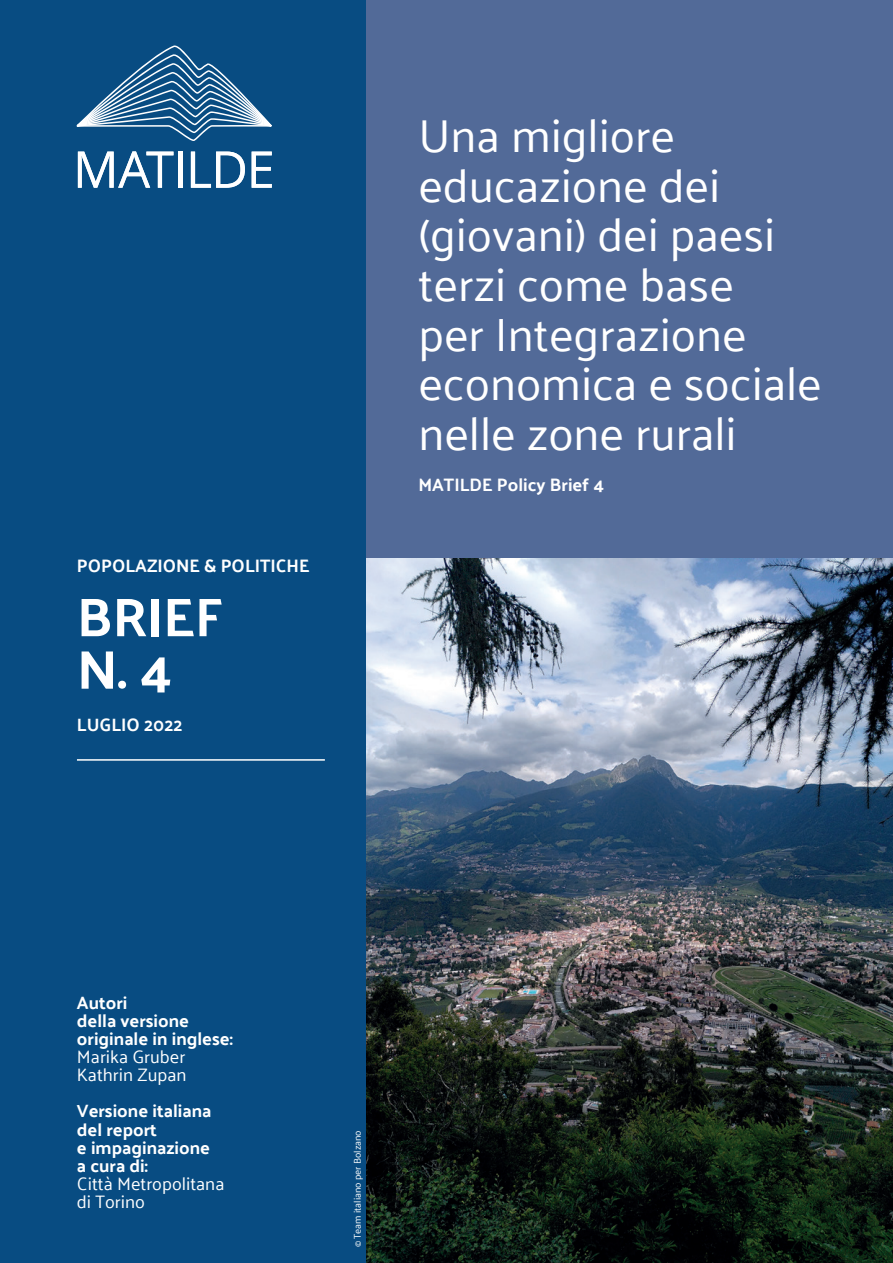
<style>
.page{position:relative;width:893px;height:1263px;background:#fff}
.page>*{position:absolute;margin:0;border:0;box-sizing:border-box;transform-origin:0 0}
.t1{font:700 54.75px/52.5px "Palanquin";color:#fff}
.t2{font:46.5px/49.5px "Palanquin";color:#fff}
.t3{font:700 18px/18px "Palanquin";color:#fff}
.t4{font:18px/18px "Palanquin";color:#fff}
.t5{font:9.75px "Palanquin";color:#fff}
.s1{font-size:7.5px}
</style>
<div class="page">
<div style="left:366px;top:0;width:527px;height:559px;background:#526a98"></div>
<img style="left:366px;top:559px;width:527px;height:704px">
<div style="left:0;top:0;width:366px;height:1263px;background:#084c82"></div>
<svg style="left:77px;top:45px;width:195px;height:96px"></svg>
<svg style="left:78px;top:151px;width:95px;height:37px"></svg>
<hr style="left:178px;top:152px;width:4px;height:36px;background:#fff">
<svg style="left:191px;top:152px;width:54px;height:36px"></svg>
<svg style="left:252px;top:152px;width:20px;height:36px"></svg>
<hr style="left:77px;top:759px;width:248px;height:2px;background:#fff">
<p class="t3" style="left:77px;top:556px;width:234px">POPOLAZIONE &amp; POLITICHE</p>
<h1 class="t1" style="left:77px;top:591px;width:147px">BRIEF<br>N. 4</h1>
<p class="t3" style="left:77px;top:716px;width:107px">LUGLIO 2022</p>
<h2 class="t2" style="left:418px;top:112px;width:405px">Una migliore educazione dei (giovani) dei paesi terzi come base<br>per Integrazione economica e sociale nelle zone rurali</h2>
<p class="t3" style="left:418px;top:476px;width:187px">MATILDE Policy Brief 4</p>
<p class="t3" style="left:77px;top:994px;width:157px">Autori<br>della versione originale in inglese:</p>
<p class="t4" style="left:77px;top:1048px;width:111px">Marika Gruber<br>Kathrin Zupan</p>
<p class="t3" style="left:77px;top:1102px;width:136px">Versione italiana del report<br>e impaginazione a cura di:</p>
<p class="t4" style="left:77px;top:1174px;width:149px">Città Metropolitana di Torino</p>
<p class="t5" style="left:352px;top:1247px;width:118px;rotate:-90deg"><span class="s1">©</span> Team italiano per Bolzano</p>
</div>
